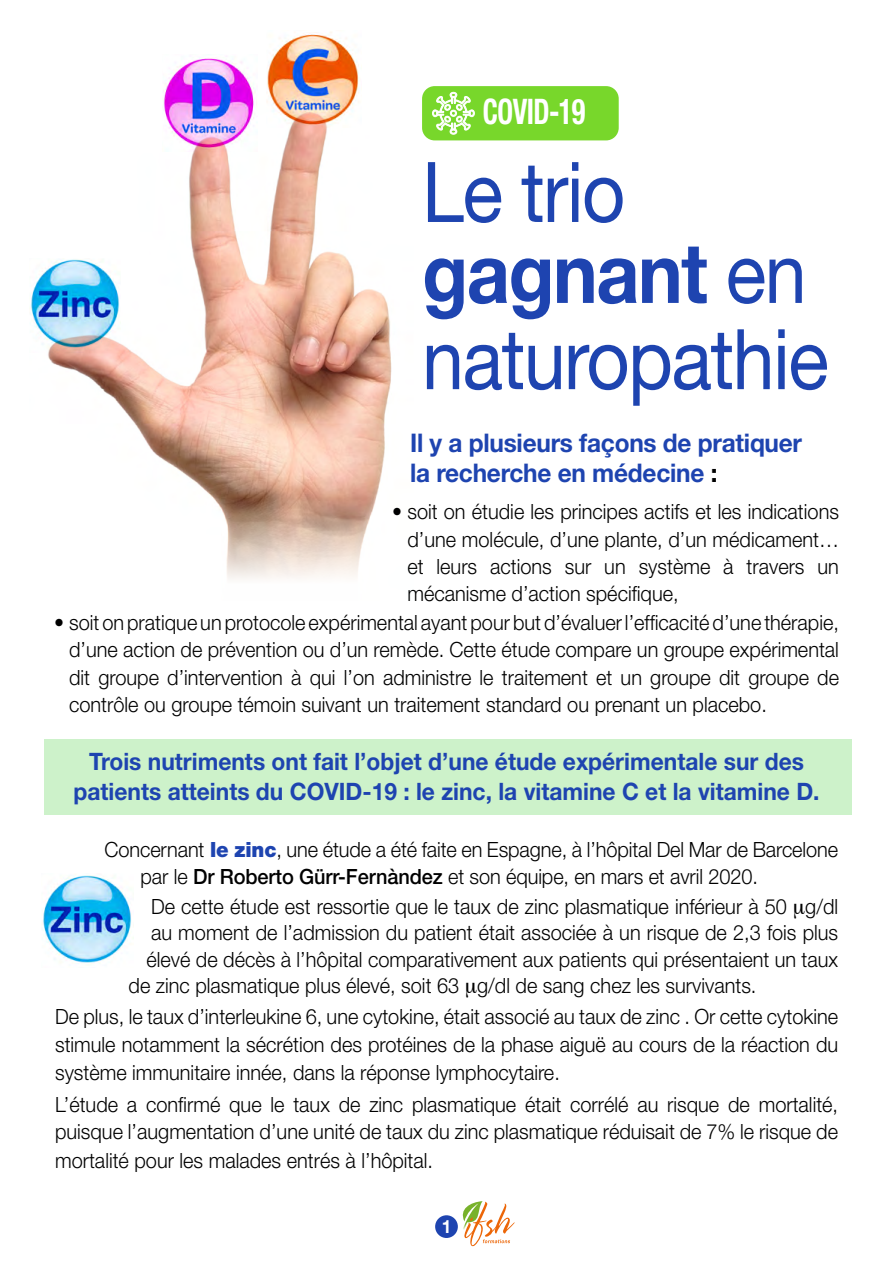
<style>
.page{position:relative;width:893px;height:1263px;background:#fff}
.page>*{position:absolute;margin:0;border:0;box-sizing:border-box;transform-origin:0 0}
.t1{font:83.85px/83.6px "Helvetica Neue LT";letter-spacing:-.02em;color:#1e44b0;scale:.9 1}
.t2{font:700 condensed 35.25px "Helvetica Neue LT";letter-spacing:-.02em;color:#fff;scale:.8 1}
.t3{font:700 25.65px/30.5px "Helvetica Neue LT";letter-spacing:-.01em;color:#1e44b0;scale:.95 1}
.t4{font:700 24px/30px "Helvetica Neue LT";color:#1e44b0;text-align:center;scale:.95 1}
.t5{font:300 21px/27.2px "Helvetica Neue LT";color:#000;text-align:justify;scale:.95 1}
.t6{font:700 18.3px "Helvetica Neue LT";color:#fff;scale:.95 1}
.s1{font-weight:700}
.s2{color:#000}
.s3{font-weight:400}
.s4{font-weight:900;color:#1e44b0}
.s5{font-weight:500}
</style>
<div class="page">
<div style="left:44px;top:739px;width:807px;height:75px;background:#cdf2ca"></div>
<img style="left:48px;top:86px;width:383px;height:493px">
<img style="left:266px;top:31px;width:96px;height:97px">
<img style="left:30px;top:258px;width:91px;height:94px">
<img style="left:42px;top:875px;width:89px;height:89px">
<img style="left:162px;top:56px;width:95px;height:95px">
<div style="left:394px;top:130px;width:464px;height:307px;background:#fff"></div>
<div style="left:435px;top:1215px;width:23px;height:23px;background:#1e44b0;border-radius:50%"></div>
<svg style="left:462px;top:1201px;width:53px;height:45px"></svg>
<div style="left:422px;top:86px;width:197px;height:54px;background:#78d72b;border-radius:13px"></div>
<svg style="left:432px;top:92px;width:42px;height:42px"></svg>
<h2 class="t2" style="left:483px;top:90px;width:130px">COVID-19</h2>
<h1 class="t1" style="left:422px;top:149px;width:453px">Le trio <span class="s1">gagnant</span> en naturopathie</h1>
<p class="t3" style="left:410px;top:427px;width:414px">Il y a plusieurs façons de pratiquer la recherche en médecine <span class="s2">:</span></p>
<p class="t5" style="left:407px;top:498px;width:456px;text-indent:-15px"><span class="s3">•</span> soit on étudie les principes actifs et les indications d’une molécule, d’une plante, d’un médicament… et leurs actions sur un système à travers un mécanisme d’action spécifique,</p>
<p class="t5" style="left:69px;top:609px;width:812px;text-indent:-15px"><span class="s3">•</span> soit on pratique un protocole expérimental ayant pour but d’évaluer l’efficacité d’une thérapie, d’une action de prévention ou d’un remède. Cette étude compare un groupe expérimental dit groupe d’intervention à qui l’on administre le traitement et un groupe dit groupe de contrôle ou groupe témoin suivant un traitement standard ou prenant un placebo.</p>
<p class="t4" style="left:74px;top:746px;width:787px">Trois nutriments ont fait l’objet d’une étude expérimentale sur des patients atteints du COVID-19 : le zinc, la vitamine C et la vitamine D.</p>
<p class="t5" style="left:141px;top:836px;width:736px;text-indent:-36px">Concernant <span class="s4">le zinc</span>, une étude a été faite en Espagne, à l’hôpital Del Mar de Barcelone par le <span class="s5">Dr Roberto Gürr-Fernàndez</span> et son équipe, en mars et avril 2020.</p>
<p class="t5" style="left:151px;top:893px;width:725px">De cette étude est ressortie que le taux de zinc plasmatique inférieur à 50 g/dl</p>
<p class="t5" style="left:151px;top:919px;width:725px">au moment de l’admission du patient était associée à un risque de 2,3 fois plus</p>
<p class="t5" style="left:147px;top:945px;width:729px">élevé de décès à l’hôpital comparativement aux patients qui présentaient un taux</p>
<p class="t5" style="left:129px;top:971px;width:662px">de zinc plasmatique plus élevé, soit 63 g/dl de sang chez les survivants.</p>
<p class="t5" style="left:55px;top:1003px;width:826px;line-height:27.6px">De plus, le taux d’interleukine 6, une cytokine, était associé au taux de zinc . Or cette cytokine stimule notamment la sécrétion des protéines de la phase aiguë au cours de la réaction du système immunitaire innée, dans la réponse lymphocytaire.</p>
<p class="t5" style="left:55px;top:1089px;width:826px;line-height:28px">L’étude a confirmé que le taux de zinc plasmatique était corrélé au risque de mortalité, puisque l’augmentation d’une unité de taux du zinc plasmatique réduisait de 7% le risque de mortalité pour les malades entrés à l’hôpital.</p>
<p class="t6" style="left:442px;top:1215px;width:12px">1</p>
</div>
